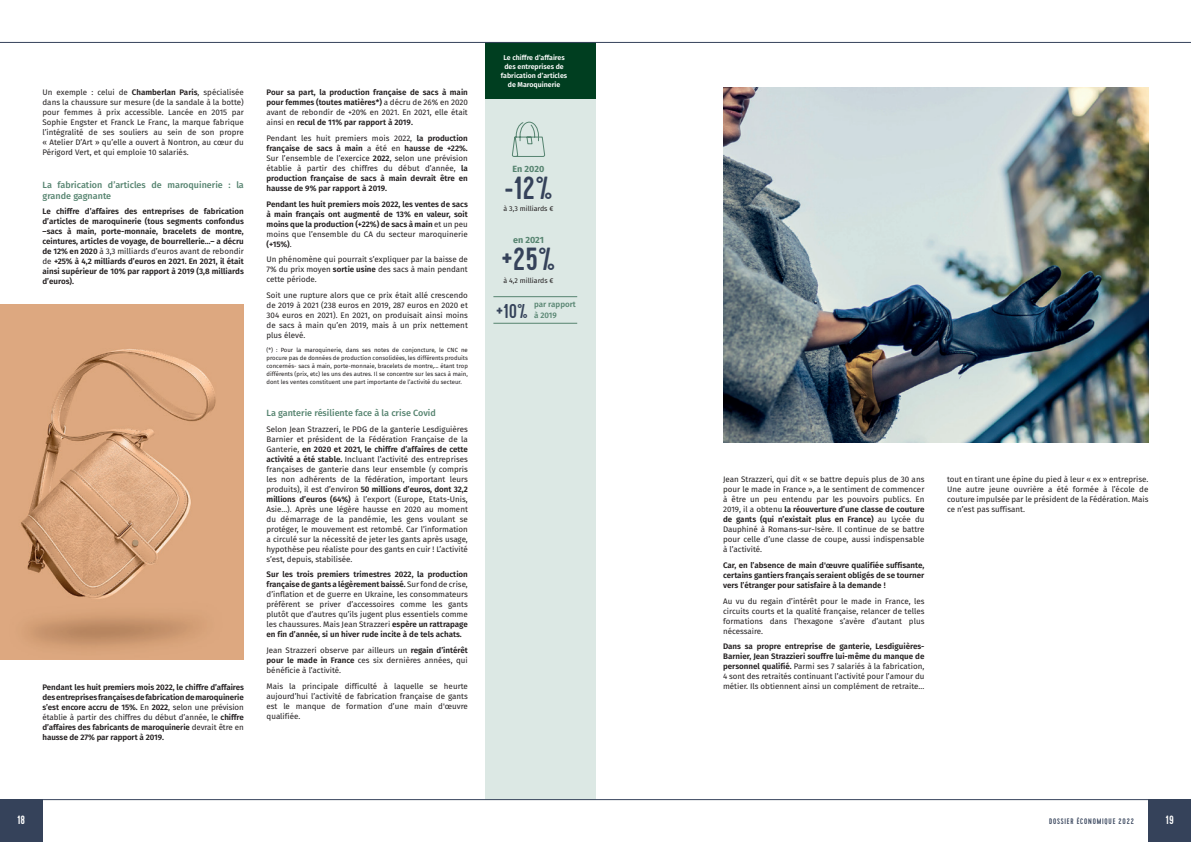
<style>
.page{position:relative;width:1191px;height:842px;background:#fff}
.page>*{position:absolute;margin:0;border:0;box-sizing:border-box;transform-origin:0 0}
.t1{font:500 32px "Cervo";color:#35425a}
.t2{font:500 20px "Cervo";color:#35425a}
.t3{font:500 12px "Cervo";color:#fff}
.t4{font:500 9px/11px "Fira Sans";color:#55836f}
.t5{font:700 9px "Fira Sans";letter-spacing:-.005em;color:#55836f}
.t6{font:8px/10px "Fira Sans";color:#231f20;text-align:justify}
.t7{font:600 8px/10px "Fira Sans";color:#231f20;text-align:justify}
.t8{font:500 8px "Cervo";letter-spacing:.1em;color:#35425a}
.t9{font:500 8px/11px "Fira Sans";color:#55836f}
.t10{font:600 7px/9px "Fira Sans";color:#fff;text-align:center}
.t11{font:7px "Fira Sans";color:#231f20}
.t12{font:6px/8px "Fira Sans";color:#231f20;text-align:justify}
.s1{font-weight:600}
.s2{font-weight:400}
</style>
<div class="page">
<img style="left:0;top:305px;width:244px;height:354px">
<div style="left:485px;top:43px;width:110px;height:757px;background:#dce8e4"></div>
<svg style="left:512px;top:122px;width:33px;height:35px"></svg>
<img style="left:723px;top:88px;width:425px;height:354px">
<div style="left:485px;top:42px;width:110px;height:57px;background:#003e20"></div>
<hr style="left:493px;top:296px;width:84px;height:1px;background:#55836f">
<hr style="left:493px;top:323px;width:84px;height:1px;background:#55836f">
<div style="left:1148px;top:799px;width:43px;height:43px;background:#35425a"></div>
<div style="left:0;top:799px;width:43px;height:43px;background:#35425a"></div>
<hr style="left:0;top:799px;width:1148px;height:1px;background:#35425a">
<hr style="left:0;top:42px;width:1191px;height:1px;background:#35425a">
<p class="t6" style="left:43px;top:87px;width:203px">Un exemple : celui de <span class="s1">Chamberlan Paris</span>, spécialisée dans la chaussure sur mesure (de la sandale à la botte) pour femmes à prix accessible. Lancée en 2015 par Sophie Engster et Franck Le Franc, la marque fabrique l’intégralité de ses souliers au sein de son propre « Atelier D’Art » qu’elle a ouvert à Nontron, au cœur du Périgord Vert, et qui emploie 10 salariés.</p>
<p class="t4" style="left:43px;top:179px;width:203px">La fabrication d’articles de maroquinerie : la grande gagnante</p>
<p class="t7" style="left:43px;top:206px;width:203px">Le chiffre d’affaires des entreprises de fabrication d’articles de maroquinerie (tous segments confondus –sacs à main, porte-monnaie, bracelets de montre, ceintures, articles de voyage, de bourrellerie…– a décru de 12% en 2020 <span class="s2">à 3,3 milliards d’euros avant de rebondir de</span> +25% à 4,2 milliards d’euros en 2021. En 2021, il était ainsi supérieur de 10% par rapport à 2019 (3,8 milliards d’euros).</p>
<p class="t7" style="left:43px;top:682px;width:203px">Pendant les huit premiers mois 2022, le chiffre d’affaires des entreprises françaises de fabrication de maroquinerie s’est encore accru de 15%. <span class="s2">En</span> 2022<span class="s2">, selon une prévision établie à partir des chiffres du début d’année, le</span> chiffre d’affaires des fabricants de maroquinerie <span class="s2">devrait être en </span>hausse de 27% par rapport à 2019.</p>
<p class="t7" style="left:266px;top:87px;width:203px">Pour sa part, la production française de sacs à main pour femmes (toutes matières*) <span class="s2">a décru de 26% en 2020 avant de rebondir de +20% en 2021. En 2021, elle était ainsi en</span> recul de 11% par rapport à 2019.</p>
<p class="t6" style="left:266px;top:133px;width:203px">Pendant les huit premiers mois 2022, <span class="s1">la production française de sacs à main</span> a été en <span class="s1">hausse de +22%.<br></span>Sur l’ensemble de l’exercice <span class="s1">2022</span>, selon une prévision établie à partir des chiffres du début d’année, <span class="s1">la production française de sacs à main devrait être en hausse de 9% par rapport à 2019.</span></p>
<p class="t7" style="left:266px;top:198px;width:203px">Pendant les huit premiers mois 2022, les ventes de sacs à main français ont augmenté de 13% en valeur, soit moins que la production (+22%) de sacs à main <span class="s2">et un peu moins que l’ensemble du CA du secteur maroquinerie </span>(+15%)<span class="s2">.</span></p>
<p class="t6" style="left:266px;top:254px;width:203px">Un phénomène qui pourrait s’expliquer par la baisse de 7% du prix moyen <span class="s1">sortie usine</span> des sacs à main pendant cette période.</p>
<p class="t6" style="left:266px;top:290px;width:203px">Soit une rupture alors que ce prix était allé crescendo de 2019 à 2021 (238 euros en 2019, 287 euros en 2020 et 304 euros en 2021). En 2021, on produisait ainsi moins de sacs à main qu’en 2019, mais à un prix nettement plus élevé.</p>
<p class="t12" style="left:266px;top:345px;width:203px">(*) : Pour la maroquinerie, dans ses notes de conjoncture, le CNC ne procure pas de données de production consolidées, les différents produits concernés- sacs à main, porte-monnaie, bracelets de montre,... étant trop différents (prix, etc) les uns des autres. Il se concentre sur les sacs à main, dont les ventes constituent une part importante de l’activité du secteur.</p>
<p class="t4" style="left:266px;top:407px;width:171px">La ganterie résiliente face à la crise Covid</p>
<p class="t6" style="left:266px;top:424px;width:203px">Selon Jean Strazzeri, le PDG de la ganterie Lesdiguières Barnier et président de la Fédération Française de la Ganterie, <span class="s1">en 2020 et 2021, le chiffre d’affaires de cette activité a été stable.</span> Incluant l’activité des entreprises françaises de ganterie dans leur ensemble (y compris les non adhérents de la fédération, important leurs produits), il est d’environ <span class="s1">50 millions d’euros, dont 32,2 millions d’euros (64%)</span> à l’export (Europe, Etats-Unis, Asie…). Après une légère hausse en 2020 au moment du démarrage de la pandémie, les gens voulant se protéger, le mouvement est retombé. Car l’information a circulé sur la nécessité de jeter les gants après usage, hypothèse peu réaliste pour des gants en cuir ! L’activité s’est, depuis, stabilisée.</p>
<p class="t6" style="left:266px;top:569px;width:203px"><span class="s1">Sur les trois premiers trimestres 2022, la production française de gants a légèrement baissé.</span> Sur fond de crise, d’inflation et de guerre en Ukraine, les consommateurs préfèrent se priver d’accessoires comme les gants plutôt que d’autres qu’ils jugent plus essentiels comme les chaussures. Mais Jean Strazzeri <span class="s1">espère un rattrapage en fin d’année, si un hiver rude incite à de tels achats.</span></p>
<p class="t6" style="left:266px;top:645px;width:203px">Jean Strazzeri observe par ailleurs un <span class="s1">regain d’intérêt pour le made in France</span> ces six dernières années, qui bénéficie à l’activité.</p>
<p class="t6" style="left:266px;top:681px;width:203px">Mais la principale difficulté à laquelle se heurte aujourd’hui l’activité de fabrication française de gants est le manque de formation d’une main d'œuvre qualifiée.</p>
<p class="t10" style="left:501px;top:53px;width:68px">Le chiffre d’affaires des entreprises de fabrication d’articles de Maroquinerie</p>
<p class="t5" style="left:512px;top:161px;width:33px">En 2020</p>
<h1 class="t1" style="left:504px;top:169px;width:50px">-12%</h1>
<p class="t11" style="left:503px;top:203px;width:51px">à 3,3 milliards €</p>
<p class="t5" style="left:513px;top:232px;width:32px">en 2021</p>
<h1 class="t1" style="left:501px;top:241px;width:56px">+25%</h1>
<h2 class="t2" style="left:496px;top:299px;width:33px">+10%</h2>
<p class="t9" style="left:534px;top:298px;width:43px">par rapport à 2019</p>
<p class="t11" style="left:503px;top:275px;width:52px">à 4,2 milliards €</p>
<p class="t6" style="left:723px;top:474px;width:203px">Jean Strazzeri, qui dit « se battre depuis plus de 30 ans pour le made in France », a le sentiment de commencer à être un peu entendu par les pouvoirs publics. En 2019, il a obtenu <span class="s1">la réouverture d’une classe de couture de gants (qui n’existait plus en France)</span> au Lycée du Dauphiné à Romans-sur-Isère. Il continue de se battre pour celle d’une classe de coupe, aussi indispensable à l’activité.</p>
<p class="t7" style="left:723px;top:560px;width:203px">Car, en l’absence de main d'œuvre qualifiée suffisante, certains gantiers français seraient obligés de se tourner vers l’étranger pour satisfaire à la demande !</p>
<p class="t6" style="left:723px;top:596px;width:203px">Au vu du regain d’intérêt pour le made in France, les circuits courts et la qualité française, relancer de telles formations dans l’hexagone s’avère d’autant plus nécessaire.</p>
<p class="t6" style="left:723px;top:641px;width:203px"><span class="s1">Dans sa propre entreprise de ganterie, Lesdiguières-Barnier, Jean Strazzieri souffre lui-même du manque de personnel qualifié.</span> Parmi ses 7 salariés à la fabrication, 4 sont des retraités continuant l’activité pour l’amour du métier. Ils obtiennent ainsi un complément de retraite…</p>
<p class="t6" style="left:947px;top:474px;width:203px">tout en tirant une épine du pied à leur « ex » entreprise.<br>Une autre jeune ouvrière a été formée à l’école de couture impulsée par le président de la Fédération. Mais ce n’est pas suffisant.</p>
<h3 class="t3" style="left:17px;top:813px;width:10px">18</h3>
<p class="t8" style="left:1049px;top:816px;width:86px">DOSSIER ÉCONOMIQUE 2022</p>
<h3 class="t3" style="left:1165px;top:813px;width:10px">19</h3>
</div>
